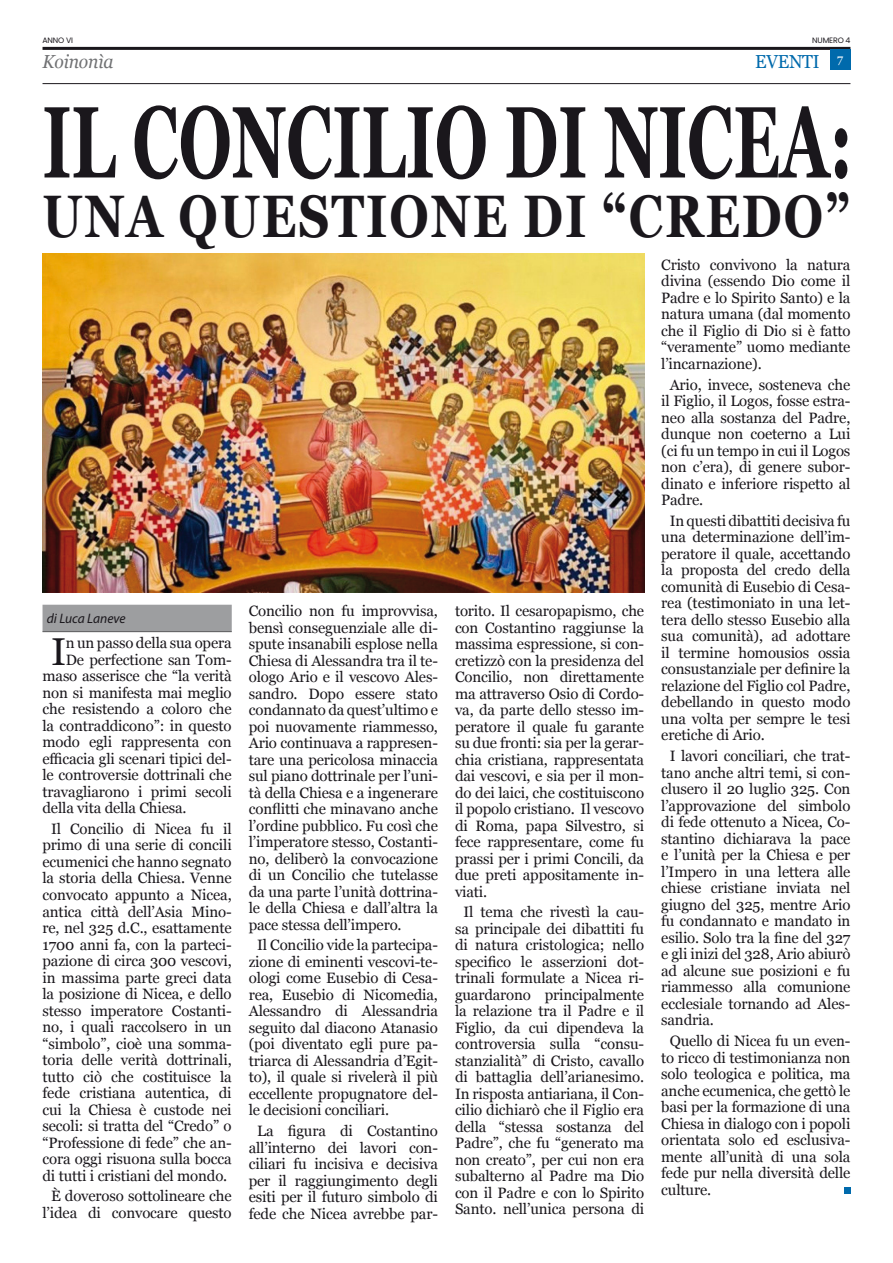
<style>
.page{position:relative;width:893px;height:1263px;background:#fff}
.page>*{position:absolute;margin:0;border:0;box-sizing:border-box;transform-origin:0 0}
.t1{font:700 101.25px "Georgia";color:#1a171c;scale:.64 1}
.t2{font:700 60px "Georgia";letter-spacing:.04em;color:#1a171c;scale:.8 1}
.t3{font:38.85px "Georgia";color:#1a171c}
.t4{font:italic 18.75px "Georgia";letter-spacing:-.01em;color:#707173;scale:.93 1}
.t5{font:18.75px "Georgia";letter-spacing:-.015em;color:#006aac;scale:.93 1}
.t6{font:15px/16.5px "Georgia";letter-spacing:-.01em;color:#1a171c;text-align:justify}
.Siganture{font:italic 13.8px "Myriad Pro";color:#1a171c}
.t7{font:12.3px "Georgia";color:#fff}
.t8{font:7.8px "Poppins";letter-spacing:-.02em;color:#1a171c}
</style>
<div class="page">
<div style="left:43px;top:605px;width:189px;height:27px;background:#9d9ea0"></div>
<hr style="left:43px;top:631px;width:189px;height:1px;background:#58585a">
<hr style="left:43px;top:47px;width:807px;height:3px;background:#1a171c">
<hr style="left:43px;top:83px;width:807px;height:1px;background:#1a171c">
<div style="left:830px;top:50px;width:20px;height:20px;background:#006aac"></div>
<div style="left:844px;top:1187px;width:6px;height:7px;background:#006aac"></div>
<img style="left:43px;top:253px;width:601px;height:339px">
<p class="t8" style="left:43px;top:35px;width:32px">ANNO VI</p>
<p class="t8" style="left:812px;top:35px;width:40px">NUMERO 4</p>
<p class="t4" style="left:43px;top:48px;width:78px">Koinonìa</p>
<p class="t5" style="left:755px;top:48px;width:71px">EVENTI</p>
<p class="t7" style="left:837px;top:50px;width:8px">7</p>
<p class="t1" style="left:43px;top:66px;width:1268px">IL CONCILIO DI NICEA:</p>
<p class="t2" style="left:43px;top:171px;width:1011px">UNA QUESTIONE DI “CREDO”</p>
<p class="Siganture" style="left:47px;top:610px;width:80px">di Luca Laneve</p>
<p class="t3" style="left:51px;top:623px;width:17px">I</p>
<p class="t6" style="left:66px;top:634px;width:167px">n un passo della sua opera</p>
<p class="t6" style="left:66px;top:651px;width:167px">De perfectione san Tom-</p>
<p class="t6" style="left:43px;top:667px;width:191px">maso asserisce che “la verità</p>
<p class="t6" style="left:43px;top:684px;width:191px">non si manifesta mai meglio</p>
<p class="t6" style="left:43px;top:700px;width:191px">che resistendo a coloro che</p>
<p class="t6" style="left:43px;top:717px;width:191px">la contraddicono”: in questo</p>
<p class="t6" style="left:43px;top:733px;width:191px">modo egli rappresenta con</p>
<p class="t6" style="left:43px;top:750px;width:191px">efficacia gli scenari tipici del-</p>
<p class="t6" style="left:43px;top:766px;width:191px">le controversie dottrinali che</p>
<p class="t6" style="left:43px;top:783px;width:191px">travagliarono i primi secoli</p>
<p class="t6" style="left:43px;top:799px;width:146px">della vita della Chiesa.</p>
<p class="t6" style="left:43px;top:820px;width:191px;text-align:center">Il Concilio di Nicea fu il primo di una serie di concili ecumenici che hanno segnato la storia della Chiesa. Venne convocato appunto a Nicea, antica città dell’Asia Mino&shy;re, nel 325 d.C., esattamente<br>1700 anni fa, con la parteci&shy;pazione di circa 300 vescovi, in massima parte greci data la posizione di Nicea, e dello stesso imperatore Costanti&shy;no, i quali raccolsero in un “simbolo”, cioè una somma&shy;toria delle verità dottrinali, tutto ciò che costituisce la fede cristiana autentica, di cui la Chiesa è custode nei secoli: si tratta del “Credo” o “Professione di fede” che an&shy;cora oggi risuona sulla bocca di tutti i cristiani del mondo.</p>
<p class="t6" style="left:43px;top:1187px;width:191px;text-align:center">È doveroso sottolineare che l’idea di convocare questo</p>
<p class="t6" style="left:249px;top:602px;width:191px">Concilio non fu improvvisa, bensì conseguenziale alle di&shy;spute insanabili esplose nella Chiesa di Alessandra tra il te&shy;ologo Ario e il vescovo Ales&shy;sandro. Dopo essere stato condannato da quest’ultimo e poi nuovamente riammesso, Ario continuava a rappresen&shy;tare una pericolosa minaccia sul piano dottrinale per l’uni&shy;tà della Chiesa e a ingenerare conflitti che minavano anche l’ordine pubblico. Fu così che l’imperatore stesso, Costanti&shy;no, deliberò la convocazione di un Concilio che tutelasse da una parte l’unità dottrina&shy;le della Chiesa e dall’altra la pace stessa dell’impero.</p>
<p class="t6" style="left:249px;top:936px;width:191px;text-indent:9px">Il Concilio vide la partecipa&shy;zione di eminenti vescovi-te&shy;ologi come Eusebio di Cesa&shy;rea, Eusebio di Nicomedia, Alessandro di Alessandria seguito dal diacono Atanasio (poi diventato egli pure pa&shy;triarca di Alessandria d’Egit&shy;to), il quale si rivelerà il più eccellente propugnatore del&shy;le decisioni conciliari.</p>
<p class="t6" style="left:249px;top:1122px;width:191px;text-align:center">La figura di Costantino all’interno dei lavori con&shy;ciliari fu incisiva e decisiva per il raggiungimento degli esiti per il futuro simbolo di fede che Nicea avrebbe par-</p>
<p class="t6" style="left:455px;top:602px;width:191px">torito. Il cesaropapismo, che con Costantino raggiunse la massima espressione, si con&shy;cretizzò con la presidenza del Concilio, non direttamente ma attraverso Osio di Cordo&shy;va, da parte dello stesso im&shy;peratore il quale fu garante su due fronti: sia per la gerar&shy;chia cristiana, rappresentata dai vescovi, e sia per il mon&shy;do dei laici, che costituiscono il popolo cristiano. Il vescovo di Roma, papa Silvestro, si fece rappresentare, come fu prassi per i primi Concili, da due preti appositamente in&shy;viati.</p>
<p class="t6" style="left:455px;top:903px;width:191px;text-align:center">Il tema che rivestì la cau&shy;sa principale dei dibattiti fu di natura cristologica; nello specifico le asserzioni dot&shy;trinali formulate a Nicea ri&shy;guardarono principalmente la relazione tra il Padre e il<br>Figlio, da cui dipendeva la controversia sulla “consu&shy;stanzialità” di Cristo, cavallo di battaglia dell’arianesimo.<br>In risposta antiariana, il Con&shy;cilio dichiarò che il Figlio era della “stessa sostanza del<br>Padre”, che fu “generato ma non creato”, per cui non era subalterno al Padre ma Dio con il Padre e con lo Spirito<br>Santo. nell’unica persona di</p>
<p class="t6" style="left:661px;top:256px;width:191px">Cristo convivono la natura divina (essendo Dio come il Padre e lo Spirito Santo) e la natura umana (dal momento che il Figlio di Dio si è fatto “veramente” uomo mediante l’incarnazione).</p>
<p class="t6" style="left:661px;top:376px;width:191px;text-indent:9px">Ario, invece, sosteneva che il Figlio, il Logos, fosse estra&shy;neo alla sostanza del Padre, dunque non coeterno a Lui (ci fu un tempo in cui il Logos non c’era), di genere subor&shy;dinato e inferiore rispetto al Padre.</p>
<p class="t6" style="left:661px;top:512px;width:191px;text-indent:9px">In questi dibattiti decisiva fu una determinazione dell’im&shy;peratore il quale, accettando la proposta del credo della comunità di Eusebio di Cesa&shy;rea (testimoniato in una let&shy;tera dello stesso Eusebio alla sua comunità), ad adottare il termine homousios ossia consustanziale per definire la relazione del Figlio col Padre, debellando in questo modo una volta per sempre le tesi eretiche di Ario.</p>
<p class="t6" style="left:661px;top:747px;width:191px;text-indent:9px">I lavori conciliari, che trat&shy;tano anche altri temi, si con&shy;clusero il 20 luglio 325. Con l’approvazione del simbolo di fede ottenuto a Nicea, Co&shy;stantino dichiarava la pace e l’unità per la Chiesa e per l’Impero in una lettera alle chiese cristiane inviata nel giugno del 325, mentre Ario fu condannato e mandato in esilio. Solo tra la fine del 327 e gli inizi del 328, Ario abiurò ad alcune sue posizioni e fu riammesso alla comunione ecclesiale tornando ad Ales&shy;sandria.</p>
<p class="t6" style="left:661px;top:1032px;width:191px;text-indent:9px">Quello di Nicea fu un even&shy;to ricco di testimonianza non solo teologica e politica, ma anche ecumenica, che gettò le basi per la formazione di una Chiesa in dialogo con i popoli orientata solo ed esclusiva&shy;mente all’unità di una sola fede pur nella diversità delle culture.</p>
</div>
